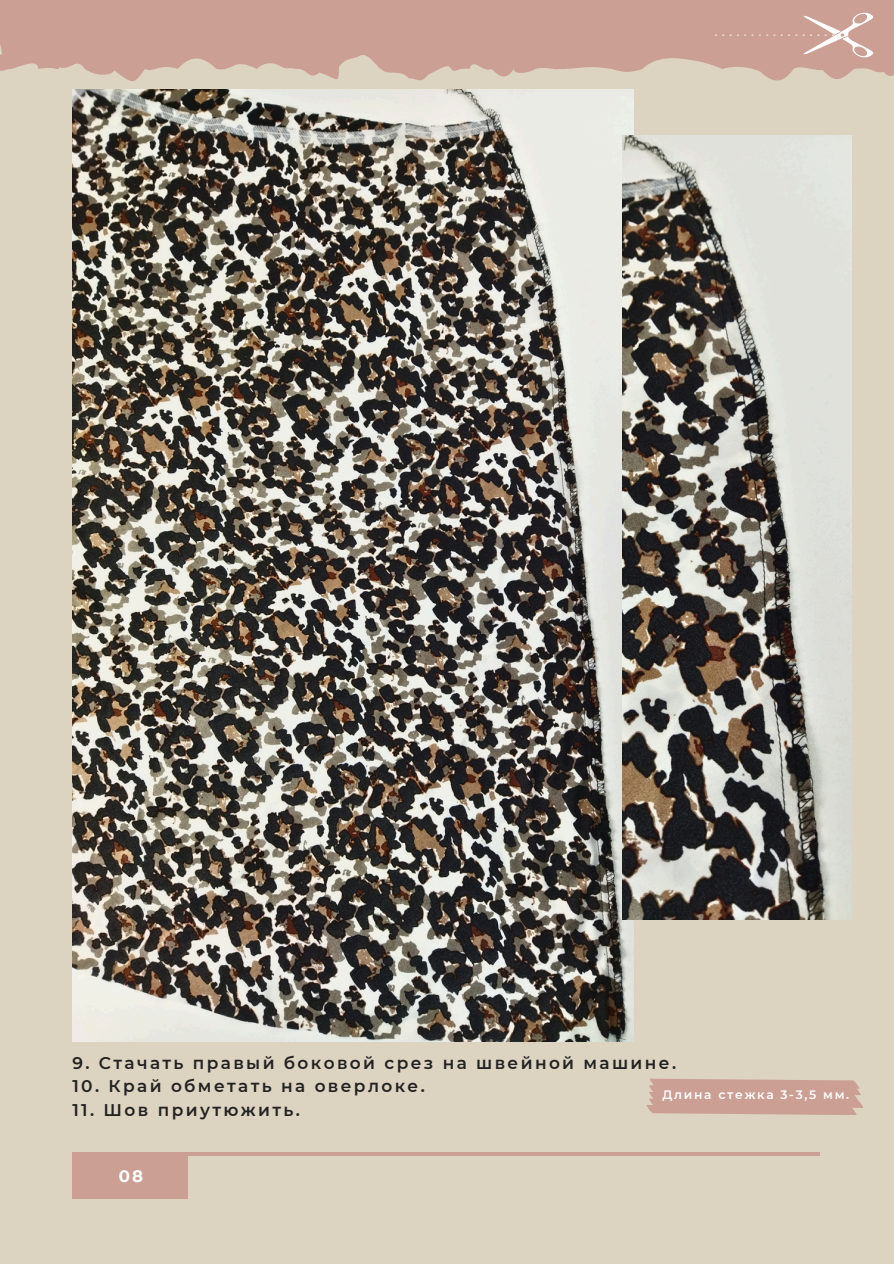
<style>
.page{position:relative;width:894px;height:1264px;background:#fff}
.page>*{position:absolute;margin:0;border:0;box-sizing:border-box;transform-origin:0 0}
.t1{font:600 16.95px "Montserrat";letter-spacing:.14em;color:#222}
.t2{font:700 16.5px "Montserrat";color:#fff}
.t3{font:600 12.15px "Montserrat";letter-spacing:.14em;color:#fff}
</style>
<div class="page">
<div style="left:0;top:0;width:893px;height:1263px;background:#ddd3c1"></div>
<div style="left:72px;top:1152px;width:115px;height:46px;background:#cb9f94"></div>
<hr style="left:72px;top:1152px;width:747px;height:3px;background:#cb9f94">
<svg style="left:0;top:0;width:893px;height:81px;fill:#cb9f94"></svg>
<svg style="left:744px;top:12px;width:131px;height:46px;background:#d0a99f"></svg>
<svg style="left:722px;top:35px;width:16px;height:1px"></svg>
<img style="left:72px;top:89px;width:561px;height:952px">
<svg style="left:646px;top:1078px;width:217px;height:36px;background:#cca398"></svg>
<img style="left:622px;top:135px;width:229px;height:784px">
<p class="t1" style="left:72px;top:1052px;width:605px">9. Стачать правый боковой срез на швейной машине.</p>
<p class="t1" style="left:72px;top:1075px;width:354px">10. Край обметать на оверлоке.</p>
<p class="t1" style="left:72px;top:1099px;width:229px">11. Шов приутюжить.</p>
<h1 class="t3" style="left:662px;top:1087px;width:188px">Длина стежка 3-3,5 мм.</h1>
<p class="t2" style="left:119px;top:1166px;width:26px">08</p>
</div>
